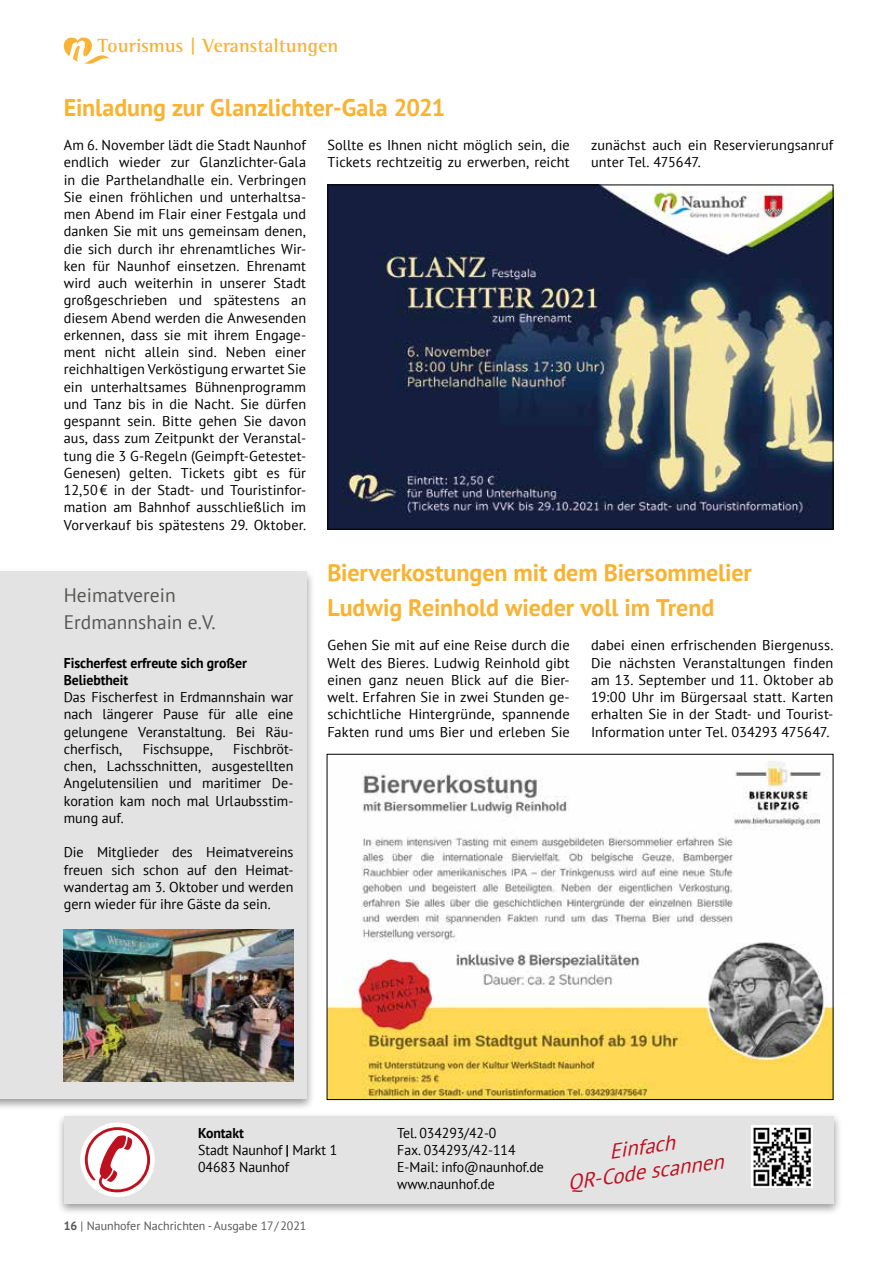
<style>
.page{position:relative;width:893px;height:1263px;background:#fff}
.page>*{position:absolute;margin:0;border:0;box-sizing:border-box;transform-origin:0 0}
.t1{font:700 24px/34.5px "PT Sans";letter-spacing:-.005em;color:#f9b231}
.t2{font:italic 21px/25px "PT Sans";color:#be111f;text-align:center}
.t3{font:19.5px/27.2px "PT Sans";color:#565655}
.t4{font:700 19.5px "Rotis Semi Serif Std";letter-spacing:.005em;color:#f9b231}
.t5{font:14.25px/17.2px "PT Sans";letter-spacing:.005em;color:#000;text-align:justify}
.t6{font:700 14.25px/17.2px "PT Sans";letter-spacing:-.005em;color:#000}
.t7{font:12px "PT Sans";color:#565655}
.s1{font-weight:700}
</style>
<div class="page">
<svg style="left:64px;top:37px;width:46px;height:27px"></svg>
<img style="left:329px;top:187px;width:502px;height:341px">
<img style="left:329px;top:761px;width:502px;height:337px">
<div style="left:0;top:568px;width:315px;height:543px;background:#000;opacity:.4"></div>
<div style="left:0;top:572px;width:306px;height:527px;background:#e3e3e3"></div>
<img style="left:64px;top:929px;width:229px;height:153px">
<div style="left:56px;top:1112px;width:786px;height:104px;background:#000;opacity:.4"></div>
<div style="left:64px;top:1116px;width:769px;height:87px;background:#e3e3e3"></div>
<div style="left:80px;top:1122px;width:75px;height:75px;background:#fff;border-radius:50%"></div>
<svg style="left:85px;top:1127px;width:65px;height:65px"></svg>
<img style="left:751px;top:1126px;width:62px;height:61px">
<h3 class="t4" style="left:98px;top:34px;width:242px">Tourismus | Veranstaltungen</h3>
<h1 class="t1" style="left:64px;top:89px;width:383px">Einladung zur Glanzlichter-Gala 2021</h1>
<p class="t5" style="left:64px;top:136px;width:244px">Am 6. November lädt die Stadt Naunhof endlich wieder zur Glanzlichter-Gala in die Parthelandhalle ein. Verbringen Sie einen fröhlichen und unterhaltsa&shy;men Abend im Flair einer Festgala und danken Sie mit uns gemeinsam denen, die sich durch ihr ehrenamtliches Wir&shy;ken für Naunhof einsetzen. Ehrenamt wird auch weiterhin in unserer Stadt großgeschrieben und spätestens an diesem Abend werden die Anwesenden erkennen, dass sie mit ihrem Engage&shy;ment nicht allein sind. Neben einer reichhaltigen Verköstigung erwartet Sie ein unterhaltsames Bühnenprogramm und Tanz bis in die Nacht. Sie dürfen gespannt sein. Bitte gehen Sie davon aus, dass zum Zeitpunkt der Veranstal&shy;tung die 3 G-Regeln (Geimpft-Getestet-Genesen) gelten. Tickets gibt es für 12,50€ in der Stadt- und Touristinfor&shy;mation am Bahnhof ausschließlich im Vorverkauf bis spätestens 29. Oktober.</p>
<p class="t5" style="left:327px;top:136px;width:244px">Sollte es Ihnen nicht möglich sein, die<br>Tickets rechtzeitig zu erwerben, reicht</p>
<p class="t5" style="left:591px;top:136px;width:244px">zunächst auch ein Reservierungsanruf unter Tel. 475647.</p>
<h3 class="t3" style="left:64px;top:581px;width:153px">Heimatverein<br>Erdmannshain e.V.</h3>
<p class="t6" style="left:64px;top:654px;width:185px">Fischerfest erfreute sich großer<br>Beliebtheit</p>
<p class="t5" style="left:64px;top:688px;width:231px">Das Fischerfest in Erdmannshain war nach längerer Pause für alle eine gelungene Veranstaltung. Bei Räu&shy;cherfisch,</p>
<p class="t5" style="left:64px;top:740px;width:231px;text-indent:169px">Fischbröt&shy;chen, Lachsschnitten, ausgestellten Angelutensilien und maritimer De&shy;koration kam noch mal Urlaubsstim&shy;mung auf.</p>
<p class="t5" style="left:64px;top:843px;width:231px">Die Mitglieder des Heimatvereins freuen sich schon auf den Heimat&shy;wandertag am 3. Oktober und werden gern wieder für ihre Gäste da sein.</p>
<p class="t5" style="left:143px;top:740px;width:72px">Fischsuppe,</p>
<h1 class="t1" style="left:327px;top:555px;width:426px">Bierverkostungen mit dem Biersommelier<br>Ludwig Reinhold wieder voll im Trend</h1>
<p class="t5" style="left:327px;top:636px;width:244px">Gehen Sie mit auf eine Reise durch die Welt des Bieres. Ludwig Reinhold gibt einen ganz neuen Blick auf die Bier&shy;welt. Erfahren Sie in zwei Stunden ge&shy;schichtliche Hintergründe, spannende Fakten rund ums Bier und erleben Sie</p>
<p class="t5" style="left:591px;top:636px;width:244px">dabei einen erfrischenden Biergenuss.<br>Die nächsten Veranstaltungen finden am 13. September und 11. Oktober ab 19:00 Uhr im Bürgersaal statt. Karten erhalten Sie in der Stadt- und Tourist-Information unter Tel. 034293 475647.</p>
<p class="t5" style="left:198px;top:1124px;width:141px;text-align:left"><span class="s1">Kontakt<br></span>Stadt Naunhof <span class="s1">|</span> Markt 1<br>04683 Naunhof</p>
<p class="t5" style="left:397px;top:1124px;width:148px;text-align:left">Tel. 034293/42-0<br>Fax. 034293/42-114<br>E-Mail: info@naunhof.de www.naunhof.de</p>
<h2 class="t2" style="left:562px;top:1145px;width:158px;rotate:-8deg">Einfach<br>QR-Code scannen</h2>
<p class="t7" style="left:64px;top:1218px;width:244px"><span class="s1">16</span> | Naunhofer Nachrichten - Ausgabe 17/2021</p>
</div>
